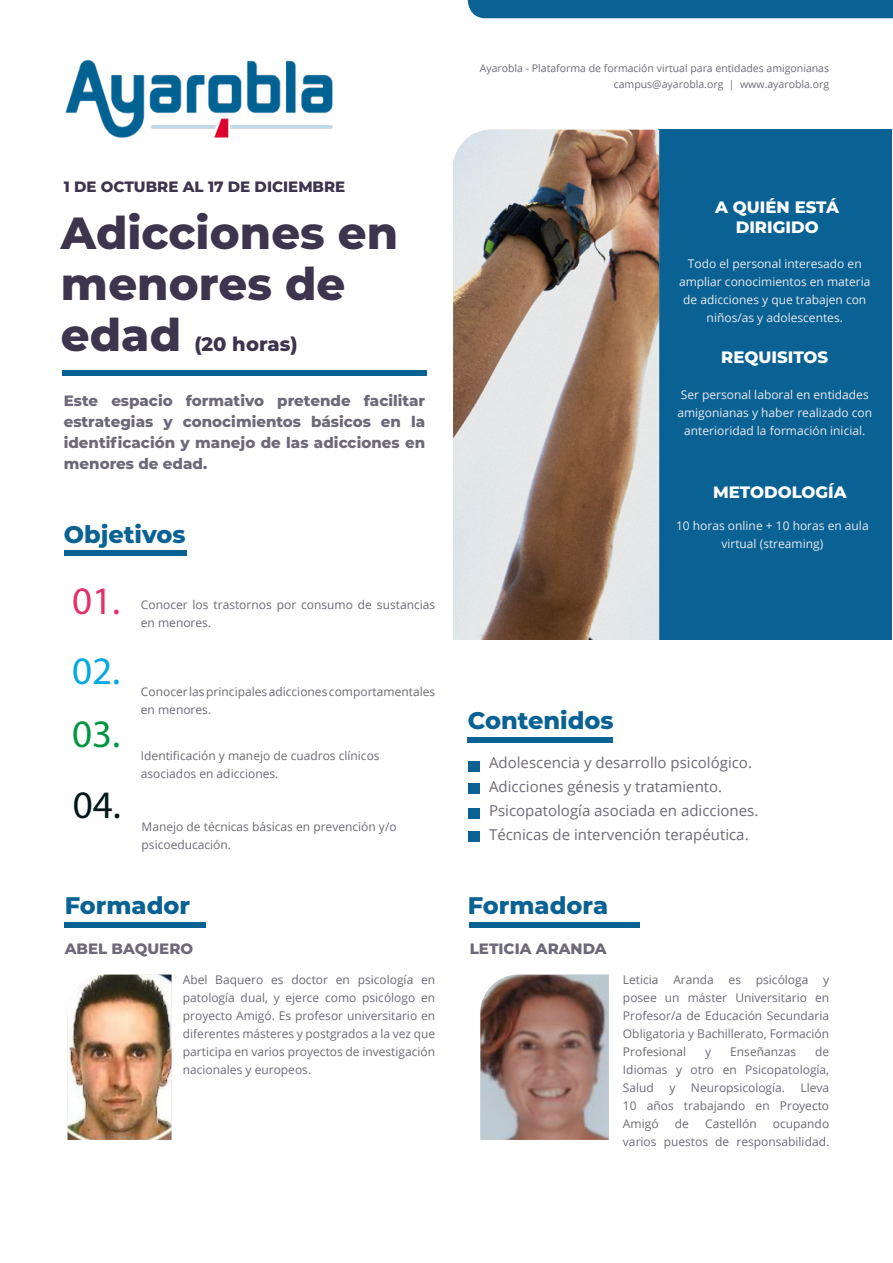
<style>
.page{position:relative;width:893px;height:1263px;background:#fff}
.page>*{position:absolute;margin:0;border:0;box-sizing:border-box;transform-origin:0 0}
.t1{font:800 45px/51px "Montserrat";color:#3d344d}
.t2{font:39px "Myriad Pro";color:#009641}
.t3{font:39px "Myriad Pro";color:#00a9e1}
.t4{font:39px "Myriad Pro";color:#e23168}
.t5{font:39px "Myriad Pro";color:#021819}
.t6{font:800 24px "Montserrat";color:#096293}
.t7{font:800 19.5px "Montserrat";color:#3d344d}
.t8{font:800 16.5px/19.8px "Montserrat";color:#fff;text-align:center}
.t9{font:800 15px/21px "Montserrat";color:#6d6978;text-align:justify}
.t10{font:15px/24px "Open Sans";color:#6d6978}
.t11{font:800 15px "Montserrat";color:#3d344d}
.t12{font:12px/18px "Open Sans";color:#6d6978;text-align:justify}
.t13{font:12px/18px "Open Sans";color:#ebeaf0;text-align:center}
.t14{font:10.5px/16.5px "Open Sans";color:#6d6978;text-align:right}
</style>
<div class="page">
<div style="left:659px;top:130px;width:233px;height:510px;background:#096293"></div>
<img style="left:68px;top:974px;width:103px;height:166px">
<div style="left:64px;top:550px;width:123px;height:6px;background:#096293"></div>
<div style="left:469px;top:922px;width:170px;height:5px;background:#096293"></div>
<div style="left:468px;top:761px;width:12px;height:10px;background:#096293"></div>
<div style="left:468px;top:783px;width:12px;height:11px;background:#096293"></div>
<div style="left:468px;top:808px;width:12px;height:11px;background:#096293"></div>
<div style="left:468px;top:831px;width:12px;height:10px;background:#096293"></div>
<div style="left:468px;top:737px;width:145px;height:6px;background:#096293"></div>
<div style="left:65px;top:922px;width:141px;height:6px;background:#096293"></div>
<div style="left:468px;top:0;width:425px;height:18px;background:#096293"></div>
<img style="left:480px;top:974px;width:129px;height:166px">
<img style="left:65px;top:59px;width:268px;height:79px">
<img style="left:453px;top:130px;width:206px;height:510px">
<div style="left:63px;top:370px;width:363px;height:6px;background:#096293"></div>
<p class="t14" style="left:480px;top:59px;width:351px">Ayarobla - Plataforma de formación virtual para entidades amigonianas campus@ayarobla.org | www.ayarobla.org</p>
<p class="t11" style="left:64px;top:175px;width:283px">1 DE OCTUBRE AL 17 DE DICIEMBRE</p>
<h1 class="t1" style="left:61px;top:205px;width:339px">Adicciones en menores de edad</h1>
<h3 class="t7" style="left:194px;top:330px;width:105px">(20 horas)</h3>
<p class="t9" style="left:64px;top:389px;width:363px">Este espacio formativo pretende facilitar estrategias y conocimientos básicos en la identificación y manejo de las adicciones en menores de edad.</p>
<h3 class="t6" style="left:64px;top:516px;width:123px">Objetivos</h3>
<h2 class="t4" style="left:72px;top:577px;width:50px">01.</h2>
<h2 class="t3" style="left:72px;top:647px;width:50px">02.</h2>
<h2 class="t2" style="left:72px;top:710px;width:50px">03.</h2>
<h2 class="t5" style="left:73px;top:781px;width:50px">04.</h2>
<p class="t12" style="left:141px;top:595px;width:296px">Conocer los trastornos por consumo de sustancias en menores.</p>
<p class="t12" style="left:141px;top:683px;width:296px">Conocer las principales adicciones comportamentales en menores.</p>
<p class="t12" style="left:141px;top:746px;width:240px">Identificación y manejo de cuadros clínicos asociados en adicciones.</p>
<p class="t12" style="left:142px;top:817px;width:257px">Manejo de técnicas básicas en prevención y/o psicoeducación.</p>
<h3 class="t6" style="left:65px;top:888px;width:127px">Formador</h3>
<p class="t9" style="left:65px;top:937px;width:130px">ABEL BAQUERO</p>
<h3 class="t8" style="left:715px;top:197px;width:125px">A QUIÉN ESTÁ<br>DIRIGIDO</h3>
<p class="t13" style="left:679px;top:254px;width:193px">Todo el personal interesado en ampliar conocimientos en materia de adicciones y que trabajen con niños/as y adolescentes.</p>
<h3 class="t8" style="left:721px;top:346px;width:109px">REQUISITOS</h3>
<p class="t13" style="left:677px;top:386px;width:196px">Ser personal laboral en entidades amigonianas y haber realizado con anterioridad la formación inicial.</p>
<h3 class="t8" style="left:713px;top:481px;width:135px">METODOLOGÍA</h3>
<h3 class="t6" style="left:468px;top:703px;width:147px">Contenidos</h3>
<p class="t13" style="left:676px;top:517px;width:194px">10 horas online + 10 horas en aula virtual (streaming)</p>
<p class="t10" style="left:489px;top:750px;width:271px">Adolescencia y desarrollo psicológico.<br>Adicciones génesis y tratamiento.<br>Psicopatología asociada en adicciones.<br>Técnicas de intervención terapéutica.</p>
<h3 class="t6" style="left:468px;top:888px;width:142px">Formadora</h3>
<p class="t9" style="left:470px;top:937px;width:138px">LETICIA ARANDA</p>
<p class="t12" style="left:183px;top:970px;width:254px">Abel Baquero es doctor en psicología en patología dual, y ejerce como psicólogo en proyecto Amigó. Es profesor universitario en diferentes másteres y postgrados a la vez que participa en varios proyectos de investigación nacionales y europeos.</p>
<p class="t12" style="left:623px;top:970px;width:208px">Leticia Aranda es psicóloga y posee un máster Universitario en Profesor/a de Educación Secundaria Obligatoria y Bachillerato, Formación Profesional</p>
<p class="t12" style="left:623px;top:1042px;width:208px;text-indent:192px">de Idiomas y otro en Psicopatología, Salud</p>
<p class="t12" style="left:705px;top:1042px;width:8px">y</p>
<p class="t12" style="left:730px;top:1042px;width:67px">Enseñanzas</p>
<p class="t12" style="left:669px;top:1078px;width:8px">y</p>
<p class="t12" style="left:691px;top:1078px;width:96px">Neuropsicología.</p>
<p class="t12" style="left:623px;top:1078px;width:208px;text-indent:178px">Lleva 10 años trabajando en Proyecto Amigó</p>
<p class="t12" style="left:675px;top:1114px;width:16px">de</p>
<p class="t12" style="left:705px;top:1114px;width:53px">Castellón</p>
<p class="t12" style="left:623px;top:1114px;width:208px;text-align:right">ocupando<br>varios puestos de responsabilidad.</p>
</div>
